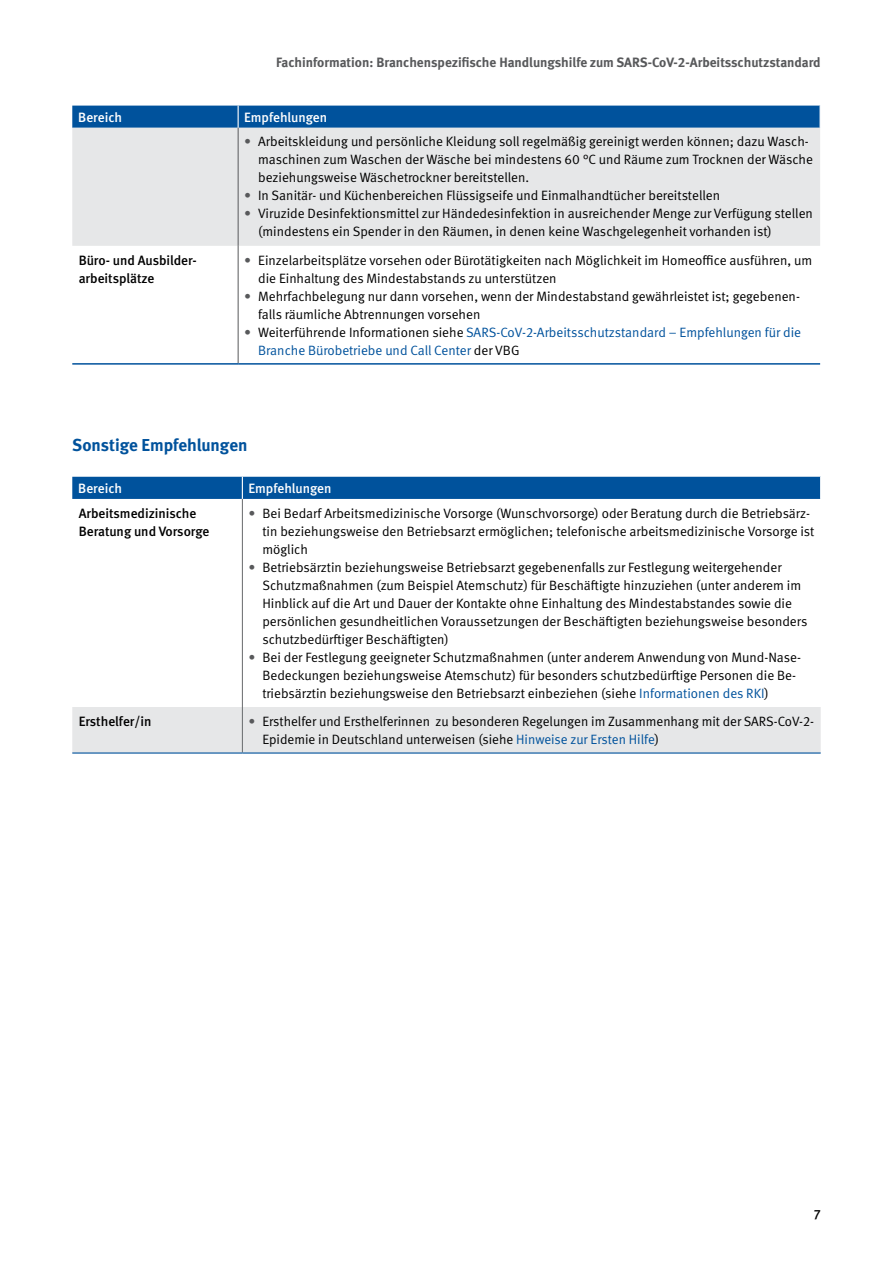
<style>
.page{position:relative;width:893px;height:1263px;background:#fff}
.page>*{position:absolute;margin:0;border:0;box-sizing:border-box;transform-origin:0 0}
.Fließtext{font:700 17.25px "DGUV Meta";color:#00529c}
.t1{font:13.5px/18px "DGUV Meta";color:#000}
.t2{font:13.5px/18px "DGUV Meta";color:#00529c}
.t3{font:700 13.5px "DGUV Meta";color:#58595b}
.Tabellen_normal{font:500 13.5px/18px "DGUV Meta";color:#000}
.Tabellenkopf{font:500 13.5px "DGUV Meta";color:#fff}
.s1{font-weight:700;color:#58595b}
.s2{color:#000}
.s3{color:#00529c}
</style>
<div class="page">
<div style="left:72px;top:128px;width:748px;height:118px;background:#e6e7e8"></div>
<div style="left:72px;top:106px;width:749px;height:22px;background:#00529c"></div>
<hr style="left:238px;top:128px;width:1px;height:118px;background:#58595b">
<hr style="left:238px;top:246px;width:1px;height:117px;background:#58595b">
<hr style="left:72px;top:363px;width:166px;height:2px;background:#00529c">
<hr style="left:238px;top:363px;width:582px;height:2px;background:#00529c">
<div style="left:72px;top:707px;width:749px;height:45px;background:#e6e7e8"></div>
<div style="left:72px;top:477px;width:749px;height:22px;background:#00529c"></div>
<hr style="left:242px;top:499px;width:1px;height:208px;background:#676a6c">
<hr style="left:242px;top:707px;width:1px;height:45px;background:#676a6c">
<hr style="left:72px;top:752px;width:170px;height:2px;background:#00529c">
<hr style="left:242px;top:752px;width:579px;height:2px;background:#00529c">
<p class="t3" style="left:276px;top:54px;width:546px">Fachinformation: Branchenspezifische Handlungshilfe zum SARS-CoV-2-Arbeitsschutzstandard</p>
<p class="Tabellenkopf" style="left:78px;top:109px;width:45px">Bereich</p>
<p class="Tabellenkopf" style="left:244px;top:109px;width:85px">Empfehlungen</p>
<p class="t1" style="left:258px;top:133px;width:556px;text-indent:-14px"><span class="s1">•</span> Arbeitskleidung und persönliche Kleidung soll regelmäßig gereinigt werden können; dazu Wasch&shy;maschinen zum Waschen der Wäsche bei mindestens 60 °C und Räume zum Trocknen der Wäsche beziehungsweise Wäschetrockner bereitstellen.</p>
<p class="t1" style="left:244px;top:187px;width:477px"><span class="s1">•</span> In Sanitär- und Küchenbereichen Flüssigseife und Einmalhandtücher bereitstellen</p>
<p class="t1" style="left:258px;top:205px;width:556px;text-indent:-14px"><span class="s1">•</span> Viruzide Desinfektionsmittel zur Händedesinfektion in ausreichender Menge zur Verfügung stellen (mindestens ein Spender in den Räumen, in denen keine Waschgelegenheit vorhanden ist)</p>
<p class="Tabellen_normal" style="left:79px;top:251px;width:120px">Büro- und Ausbilder&shy;arbeitsplätze</p>
<p class="t1" style="left:258px;top:251px;width:556px;text-indent:-14px"><span class="s1">•</span> Einzelarbeitsplätze vorsehen oder Bürotätigkeiten nach Möglichkeit im Homeoffice ausführen, um die Einhaltung des Mindestabstands zu unterstützen</p>
<p class="t1" style="left:258px;top:287px;width:543px;text-indent:-14px"><span class="s1">•</span> Mehrfachbelegung nur dann vorsehen, wenn der Mindestabstand gewährleistet ist; gegebenen&shy;falls räumliche Abtrennungen vorsehen</p>
<p class="t2" style="left:258px;top:323px;width:545px;text-indent:-14px"><span class="s1">•</span> <span class="s2">Weiterführende Informationen siehe</span> SARS-CoV-2-Arbeitsschutzstandard – Empfehlungen für die<br>Branche Bürobetriebe und Call Center <span class="s2">der VBG</span></p>
<p class="Fließtext" style="left:72px;top:435px;width:177px">Sonstige Empfehlungen</p>
<p class="Tabellenkopf" style="left:78px;top:480px;width:45px">Bereich</p>
<p class="Tabellenkopf" style="left:248px;top:480px;width:85px">Empfehlungen</p>
<p class="Tabellen_normal" style="left:79px;top:504px;width:132px">Arbeitsmedizinische<br>Beratung und Vorsorge</p>
<p class="t1" style="left:262px;top:504px;width:553px;text-indent:-14px"><span class="s1">•</span> Bei Bedarf Arbeitsmedizinische Vorsorge (Wunschvorsorge) oder Beratung durch die Betriebsärz&shy;tin beziehungsweise den Betriebsarzt ermöglichen; telefonische arbeitsmedizinische Vorsorge ist möglich</p>
<p class="t1" style="left:262px;top:558px;width:546px;text-indent:-14px"><span class="s1">•</span> Betriebsärztin beziehungsweise Betriebsarzt gegebenenfalls zur Festlegung weitergehender Schutzmaßnahmen (zum Beispiel Atemschutz) für Beschäftigte hinzuziehen (unter anderem im Hinblick auf die Art und Dauer der Kontakte ohne Einhaltung des Mindestabstandes sowie die persönlichen gesundheitlichen Voraussetzungen der Beschäftigten beziehungsweise besonders schutzbedürftiger Beschäftigten)</p>
<p class="t1" style="left:262px;top:648px;width:540px;text-indent:-14px"><span class="s1">•</span> Bei der Festlegung geeigneter Schutzmaßnahmen (unter anderem Anwendung von Mund-Nase-<br>Bedeckungen beziehungsweise Atemschutz) für besonders schutzbedürftige Personen die Be&shy;triebsärztin beziehungsweise den Betriebsarzt einbeziehen (siehe <span class="s3">Informationen des RKI</span>)</p>
<p class="Tabellen_normal" style="left:79px;top:712px;width:74px">Ersthelfer/in</p>
<p class="t1" style="left:262px;top:712px;width:553px;text-indent:-14px"><span class="s1">•</span> Ersthelfer und Ersthelferinnen zu besonderen Regelungen im Zusammenhang mit der SARS-CoV-2-<br>Epidemie in Deutschland unterweisen (siehe <span class="s3">Hinweise zur Ersten Hilfe</span>)</p>
<p class="Tabellen_normal" style="left:814px;top:1206px;width:8px">7</p>
</div>
